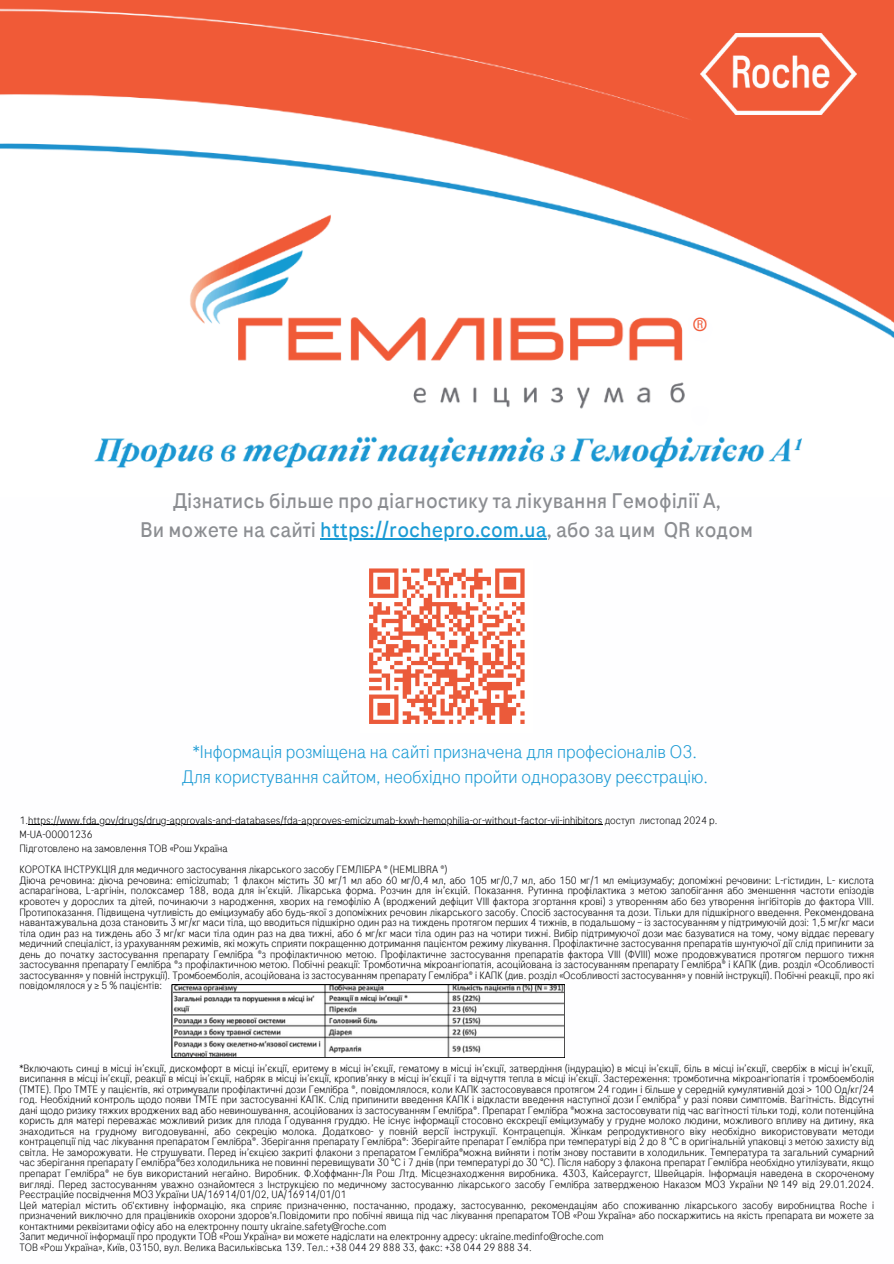
<style>
.page{position:relative;width:894px;height:1264px;background:#fff}
.page>*{position:absolute;margin:0;border:0;box-sizing:border-box;transform-origin:0 0}
.t1{font:300 43.8px "Roche Sans";color:#f05a39}
.t2{font:21px/29.2px "Roche Sans";color:#8b8d91;text-align:center}
.t3{font:300 18px/24.8px "Roche Sans";color:#1a9ad4;text-align:center}
.t4{font:300 10.5px/10.5px "Roche Sans";color:#000;text-align:justify}
.s1{color:#1a9ad4}
</style>
<div class="page">
<img style="left:0;top:0;width:893px;height:468px">
<img style="left:700px;top:34px;width:156px;height:81px">
<svg style="left:691px;top:406px;width:17px;height:19px"></svg>
<svg style="left:687px;top:314px;width:25px;height:28px"></svg>
<svg style="left:369px;top:568px;width:156px;height:156px"></svg>
<img style="left:174px;top:986px;width:388px;height:69px">
<div style="left:172px;top:984px;width:392px;height:73px;border:1px solid #000"></div>
<hr style="left:320px;top:538px;width:226px;height:1px;background:#1a9ad4">
<svg style="left:28px;top:824px;width:32px;height:1px"></svg>
<hr style="left:60px;top:824px;width:542px;height:1px;background:#000">
<p class="t1" style="left:691px;top:305px;width:19px">®</p>
<p class="t2" style="left:140px;top:486px;width:614px">Дізнатись більше про діагностику та лікування Гемофілії А,<br>Ви можете на сайті <span class="s1">https://rochepro.com.ua</span>, або за цим QR кодом</p>
<h1 class="t3" style="left:182px;top:740px;width:527px">*Інформація розміщена на сайті призначена для професіоналів ОЗ.<br>Для користування сайтом, необхідно пройти одноразову реєстрацію.</h1>
<p class="t4" style="left:19px;top:815px;width:699px">1.https://www.fda.gov/drugs/drug-approvals-and-databases/fda-approves-emicizumab-kxwh-hemophilia-or-without-factor-vii-inhibitors доступ листопад 2024 р.</p>
<p class="t4" style="left:19px;top:827px;width:210px;line-height:14px">M-UA-00001236<br>Підготовлено на замовлення ТОВ «Рош Україна</p>
<p class="t4" style="left:19px;top:864px;width:429px">КОРОТКА ІНСТРУКЦІЯ для медичного застосування лікарського засобу ГЕМЛІБРА ® (HEMLIBRA ®)</p>
<h2 class="t4" style="left:19px;top:875px;width:856px">Діюча речовина: діюча речовина: emicizumab; 1 флакон містить 30 мг/1 мл або 60 мг/0,4 мл, або 105 мг/0,7 мл, або 150 мг/1 мл еміцизумабу; допоміжні речовини: L-гістидин, L- кислота аспарагінова, L-аргінін, полоксамер 188, вода для ін’єкцій. Лікарська форма. Розчин для ін’єкцій. Показання. Рутинна профілактика з метою запобігання або зменшення частоти епізодів кровотеч у дорослих та дітей, починаючи з народження, хворих на гемофілію А (вроджений дефіцит VIII фактора згортання крові) з утворенням або без утворення інгібіторів до фактора VIII.<br>Протипоказання. Підвищена чутливість до еміцизумабу або будь-якої з допоміжних речовин лікарського засобу. Спосіб застосування та дози. Тільки для підшкірного введення. Рекомендована навантажувальна доза становить 3 мг/кг маси тіла, що вводиться підшкірно один раз на тиждень протягом перших 4 тижнів, в подальшому – із застосуванням у підтримуючій дозі: 1,5 мг/кг маси тіла один раз на тиждень або 3 мг/кг маси тіла один раз на два тижні, або 6 мг/кг маси тіла один раз на чотири тижні. Вибір підтримуючої дози має базуватися на тому, чому віддає перевагу медичний спеціаліст, із урахуванням режимів, які можуть сприяти покращенню дотримання пацієнтом режиму лікування. Профілактичне застосування препаратів шунтуючої дії слід припинити за день до початку застосування препарату Гемлібра ®з профілактичною метою. Профілактичне застосування препаратів фактора VIII (ФVIII) може продовжуватися протягом першого тижня застосування препарату Гемлібра ®з профілактичною метою. Побічні реакції: Тромботична мікроангіопатія, асоційована із застосуванням препарату Гемлібра® і КАПК (див. розділ «Особливості застосування» у повній інструкції). Тромбоемболія, асоційована із застосуванням препарату Гемлібра® і КАПК (див. розділ «Особливості застосування» у повній інструкції). Побічні реакції, про які повідомлялося у ≥ 5 % пацієнтів:</h2>
<p class="t4" style="left:19px;top:1063px;width:856px">*Включають синці в місці ін’єкції, дискомфорт в місці ін’єкції, еритему в місці ін’єкції, гематому в місці ін’єкції, затвердіння (індурацію) в місці ін’єкції, біль в місці ін’єкції, свербіж в місці ін’єкції, висипання в місці ін’єкції, реакції в місці ін’єкції, набряк в місці ін’єкції, кропив’янку в місці ін’єкції і та відчуття тепла в місці ін’єкції. Застереження: тромботична мікроангіопатія і тромбоемболія (TMTE). Про TMTE у пацієнтів, які отримували профілактичні дози Гемлібра ®, повідомлялося, коли КАПК застосовувався протягом 24 годин і більше у середній кумулятивній дозі &gt; 100 Од/кг/24 год. Необхідний контроль щодо появи TMTE при застосуванні КАПК. Слід припинити введення КАПК і відкласти введення наступної дози Гемлібра® у разі появи симптомів. Вагітність. Відсутні дані щодо ризику тяжких вроджених вад або невиношування, асоційованих із застосуванням Гемлібра®. Препарат Гемлібра ®можна застосовувати під час вагітності тільки тоді, коли потенційна користь для матері переважає можливий ризик для плода Годування груддю. Не існує інформації стосовно екскреції еміцизумабу у грудне молоко людини, можливого впливу на дитину, яка знаходиться на грудному вигодовуванні, або секрецію молока. Додатково- у повній версії інструкції. Контрацепція. Жінкам репродуктивного віку необхідно використовувати методи контрацепції під час лікування препаратом Гемлібра®. Зберігання препарату Гемлібра®: Зберігайте препарат Гемлібра при температурі від 2 до 8 °С в оригінальній упаковці з метою захисту від світла. Не заморожувати. Не струшувати. Перед ін’єкцією закриті флакони з препаратом Гемлібра®можна вийняти і потім знову поставити в холодильник. Температура та загальний сумарний час зберігання препарату Гемлібра®без холодильника не повинні перевищувати 30 °C і 7 днів (при температурі до 30 °С). Після набору з флакона препарат Гемлібра необхідно утилізувати, якщо препарат Гемлібра® не був використаний негайно. Виробник. Ф.Хоффманн-Ля Рош Лтд. Місцезнаходження виробника. 4303, Кайсераугст, Швейцарія. Інформація наведена в скороченому вигляді. Перед застосуванням уважно ознайомтеся з Інструкцією по медичному застосуванню лікарського засобу Гемлібра затвердженою Наказом МОЗ України № 149 від 29.01.2024.<br>Реєстраційе посвідчення МОЗ України UA/16914/01/02, UA/16914/01/01</p>
<p class="t4" style="left:19px;top:1199px;width:856px">Цей матеріал містить об'єктивну інформацію, яка сприяє призначенню, постачанню, продажу, застосуванню, рекомендаціям або споживанню лікарського засобу виробництва Roche і призначений виключно для працівників охорони здоров'я.Повідомити про побічні явища під час лікування препаратом ТОВ «Рош Україна» або поскаржитись на якість препарата ви можете за контактними реквізитами офісу або на електронну пошту ukraine.safety@roche.com</p>
<p class="t4" style="left:19px;top:1231px;width:585px">Запит медичної інформації про продукти ТОВ «Рош Україна» ви можете надіслати на електронну адресу: ukraine.medinfo@roche.com</p>
<p class="t4" style="left:19px;top:1241px;width:513px">ТОВ «Рош Україна», Київ, 03150, вул. Велика Васильківська 139. Тел.: +38 044 29 888 33, факс: +38 044 29 888 34.</p>
</div>
